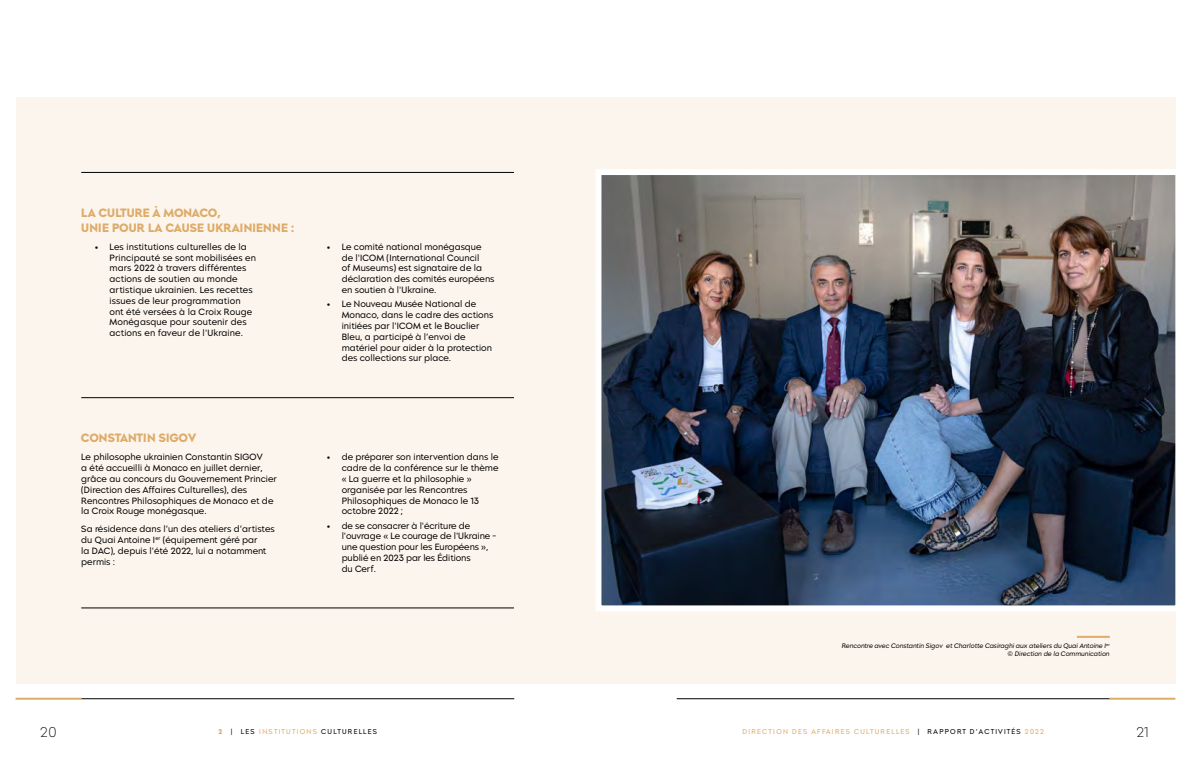
<style>
.page{position:relative;width:1191px;height:780px;background:#fff}
.page>*{position:absolute;margin:0;border:0;box-sizing:border-box;transform-origin:0 0}
.t1{font:200 14px "Morn";color:#000}
.t2{font:700 12px/15px "Morn";color:#deab69}
.t3{font:9px/10.8px "Morn";color:#000}
.t4{font:7px "Morn";letter-spacing:.17em;color:#deab69}
.t5{font:7px "Morn";letter-spacing:.17em;color:#000}
.t6{font:italic 6.5px/7.8px "Morn";letter-spacing:-.01em;color:#000;text-align:right}
.s1{font-weight:700}
.s2{font-weight:700;color:#deab69}
.s3{color:#deab69}
.s4{color:#000}
</style>
<div class="page">
<div style="left:16px;top:97px;width:1159px;height:586px;background:#fcf5ed"></div>
<hr style="left:81px;top:698px;width:433px;height:1px;background:#000">
<hr style="left:676px;top:698px;width:433px;height:1px;background:#000">
<hr style="left:16px;top:697px;width:65px;height:2px;background:#deab69">
<hr style="left:1109px;top:697px;width:66px;height:2px;background:#deab69">
<img style="left:596px;top:166px;width:580px;height:448px">
<hr style="left:1077px;top:635px;width:32px;height:2px;background:#deab69">
<hr style="left:81px;top:397px;width:433px;height:1px;background:#000">
<hr style="left:81px;top:607px;width:433px;height:1px;background:#000">
<hr style="left:81px;top:172px;width:433px;height:1px;background:#000">
<h2 class="t2" style="left:81px;top:205px;width:214px">LA CULTURE À MONACO,<br>UNIE POUR LA CAUSE UKRAINIENNE :</h2>
<p class="t3" style="left:110px;top:241px;width:148px;text-indent:-14px"><span class="s1">•</span> Les institutions culturelles de la<br>Principauté se sont mobilisées en mars 2022 à travers différentes actions de soutien au monde artistique ukrainien. Les recettes issues de leur programmation ont été versées à la Croix Rouge<br>Monégasque pour soutenir des actions en faveur de l'Ukraine.</p>
<p class="t3" style="left:342px;top:241px;width:154px;text-indent:-14px"><span class="s1">•</span> Le comité national monégasque de l'ICOM (International Council<br>of Museums) est signataire de la déclaration des comités européens en soutien à l'Ukraine.</p>
<p class="t3" style="left:342px;top:299px;width:153px;text-indent:-14px"><span class="s1">•</span> Le Nouveau Musée National de<br>Monaco, dans le cadre des actions initiées par l'ICOM et le Bouclier<br>Bleu, a participé à l’envoi de matériel pour aider à la protection des collections sur place.</p>
<h2 class="t2" style="left:81px;top:430px;width:116px">CONSTANTIN SIGOV</h2>
<p class="t3" style="left:81px;top:451px;width:197px">Le philosophe ukrainien Constantin SIGOV<br>a été accueilli à Monaco en juillet dernier, grâce au concours du Gouvernement Princier (Direction des Affaires Culturelles), des Rencontres Philosophiques de Monaco et de la Croix Rouge monégasque.</p>
<p class="t3" style="left:81px;top:523px;width:195px">Sa résidence dans l’un des ateliers d’artistes du Quai Antoine I<sup>er</sup> (équipement géré par<br>la DAC), depuis l'été 2022, lui a notamment permis :</p>
<p class="t3" style="left:342px;top:451px;width:158px;text-indent:-14px"><span class="s1">•</span> de préparer son intervention dans le cadre de la conférence sur le thème « La guerre et la philosophie » organisée par les Rencontres<br>Philosophiques de Monaco le 13 octobre 2022 ;</p>
<p class="t3" style="left:342px;top:520px;width:156px;text-indent:-14px"><span class="s1">•</span> de se consacrer à l'écriture de l'ouvrage « Le courage de l'Ukraine - une question pour les Européens », publié en 2023 par les Éditions<br>du Cerf.</p>
<p class="t6" style="left:841px;top:642px;width:269px">Rencontre avec Constantin Sigov et Charlotte Casiraghi aux ateliers du Quai Antoine I<sup>er </sup>© Direction de la Communication</p>
<h1 class="t1" style="left:40px;top:723px;width:18px">20</h1>
<h1 class="t1" style="left:1136px;top:723px;width:14px">21</h1>
<p class="t5" style="left:218px;top:727px;width:160px"><span class="s2">2</span> | LES <span class="s3">INSTITUTIONS</span> CULTURELLES</p>
<p class="t4" style="left:742px;top:727px;width:303px">DIRECTION DES AFFAIRES CULTURELLES <span class="s4">| RAPPORT D’ACTIVITÉS</span> 2022</p>
</div>
